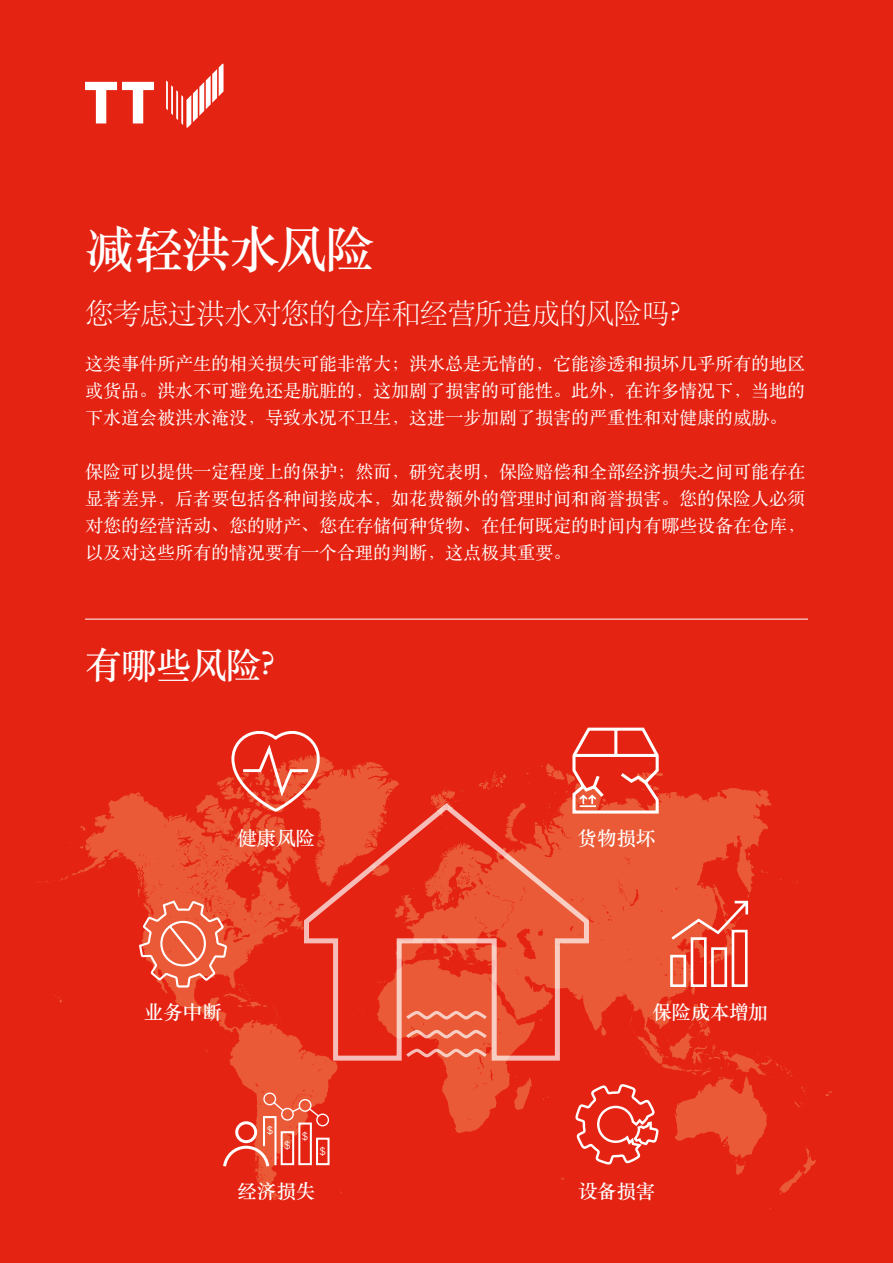
<style>
.page{position:relative;width:893px;height:1263px;background:#e42313}
.page>*{position:absolute;margin:0;border:0;box-sizing:border-box;transform-origin:0 0}
.t1{font:49.5px "ST Songti SC Bold";letter-spacing:-.02em;color:#fff}
.t2{font:36px "ST Songti SC Bold";letter-spacing:-.02em;color:#fff}
.t3{font:28.5px "ST Songti SC Light";letter-spacing:-.025em;color:#fff}
.t4{font:19.5px "ST Songti SC Bold";color:#fff}
.t5{font:18px/27px "ST Songti SC Regular";color:#fff;text-align:justify}
.t6{font:300 10.8px "Akzidenz Grotesk BE";color:#fff}
</style>
<div class="page">
<svg style="left:38px;top:756px;width:794px;height:462px"></svg>
<svg style="left:139px;top:799px;width:569px;height:383px"></svg>
<svg style="left:85px;top:82px;width:69px;height:41px"></svg>
<svg style="left:166px;top:64px;width:58px;height:64px"></svg>
<svg style="left:304px;top:803px;width:285px;height:257px"></svg>
<hr style="left:85px;top:619px;width:723px;height:1px;background:#fff">
<svg style="left:575px;top:1084px;width:83px;height:80px"></svg>
<svg style="left:223px;top:1092px;width:107px;height:74px"></svg>
<svg style="left:670px;top:901px;width:78px;height:86px"></svg>
<svg style="left:406px;top:1006px;width:81px;height:51px;background:#ec6a4f"></svg>
<svg style="left:231px;top:731px;width:89px;height:81px"></svg>
<svg style="left:572px;top:728px;width:87px;height:85px"></svg>
<svg style="left:139px;top:900px;width:88px;height:87px;background:#ec684d"></svg>
<h1 class="t1" style="left:85px;top:218px;width:292px">减轻洪水风险</h1>
<h3 class="t3" style="left:85px;top:295px;width:613px">您考虑过洪水对您的仓库和经营所造成的风险吗？</h3>
<p class="t5" style="left:85px;top:349px;width:721px">这类事件所产生的相关损失可能非常大；洪水总是无情的，它能渗透和损坏几乎所有的地区或货品。洪水不可避免还是肮脏的，这加剧了损害的可能性。此外，在许多情况下，当地的下水道会被洪水淹没，导致水况不卫生，这进一步加剧了损害的严重性和对健康的威胁。</p>
<p class="t5" style="left:85px;top:457px;width:721px">保险可以提供一定程度上的保护；然而，研究表明，保险赔偿和全部经济损失之间可能存在显著差异，后者要包括各种间接成本，如花费额外的管理时间和商誉损害。您的保险人必须对您的经营活动、您的财产、您在存储何种货物、在任何既定的时间内有哪些设备在仓库，以及对这些所有的情况要有一个合理的判断，这点极其重要。</p>
<h2 class="t2" style="left:85px;top:642px;width:211px">有哪些风险？</h2>
<p class="t4" style="left:237px;top:825px;width:79px">健康风险</p>
<p class="t4" style="left:578px;top:825px;width:79px">货物损坏</p>
<p class="t4" style="left:144px;top:1000px;width:80px">业务中断</p>
<p class="t6" style="left:267px;top:1124px;width:8px">$</p>
<p class="t6" style="left:284px;top:1139px;width:8px">$</p>
<p class="t6" style="left:302px;top:1130px;width:8px">$</p>
<p class="t6" style="left:319px;top:1145px;width:8px">$</p>
<p class="t4" style="left:237px;top:1178px;width:79px">经济损失</p>
<p class="t4" style="left:653px;top:1000px;width:117px">保险成本增加</p>
<p class="t4" style="left:578px;top:1178px;width:78px">设备损害</p>
</div>
